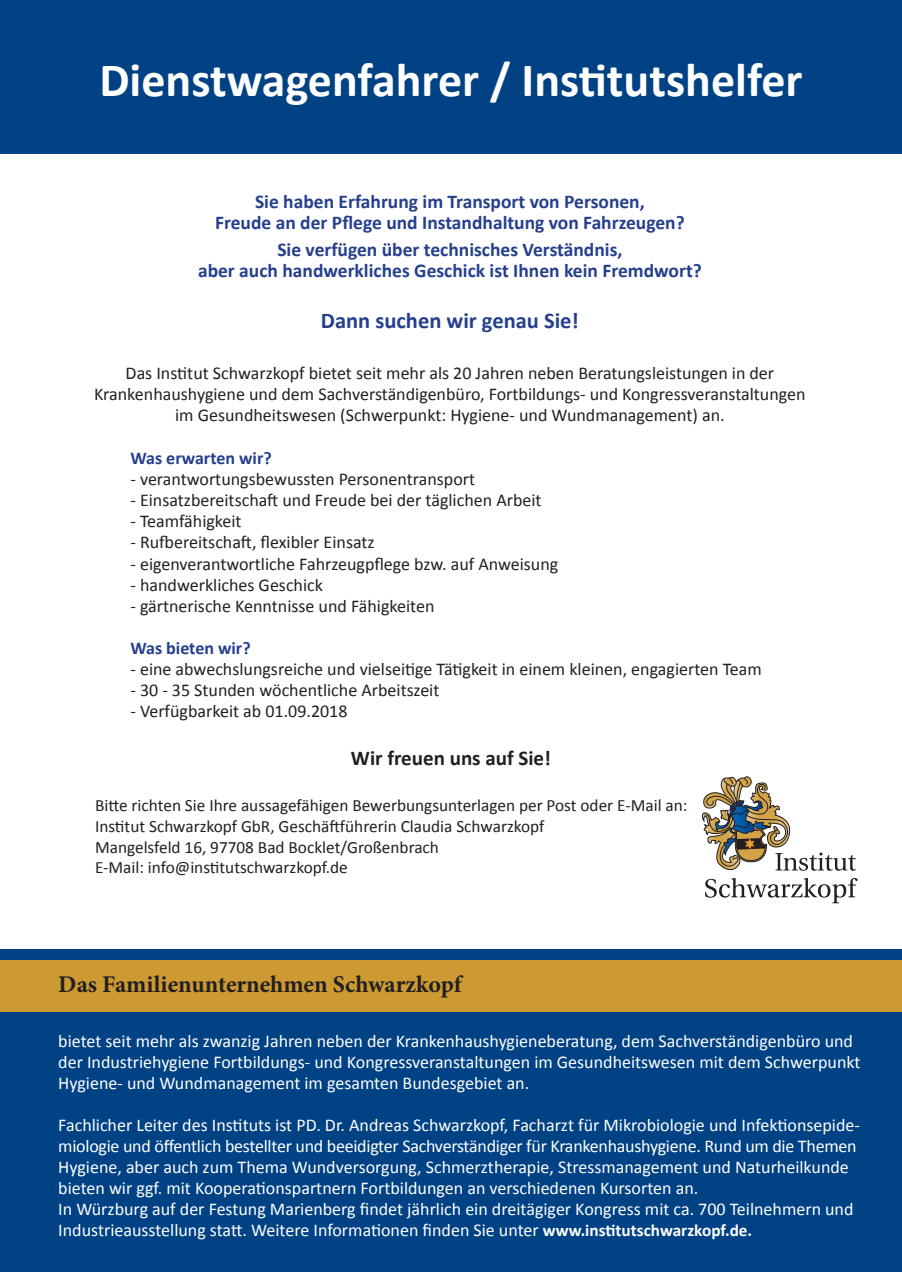
<style>
.page{position:relative;width:902px;height:1272px;background:#fff}
.page>*{position:absolute;margin:0;border:0;box-sizing:border-box;transform-origin:0 0}
.t1{font:700 48px "Calibri";color:#fff}
.t2{font:700 24px "Minion Pro";color:#231f20}
.t3{font:700 22.5px "Calibri";color:#253f8e}
.t4{font:700 21px "Calibri";color:#231f20}
.t5{font:700 19.5px "Calibri";color:#253f8e}
.t6{font:18px/21px "Calibri";color:#fff}
.t7{font:18px "Calibri";color:#231f20}
.t8{font:700 18px "Calibri";color:#253f8e}
.t9{font:17.25px "Calibri";color:#231f20}
.s1{font-weight:700;font-size:17.25px}
</style>
<div class="page">
<div style="left:0;top:0;width:901px;height:154px;background:#014285"></div>
<div style="left:0;top:949px;width:901px;height:322px;background:#014285"></div>
<div style="left:0;top:960px;width:901px;height:51px;background:#c93"></div>
<svg style="left:702px;top:776px;width:154px;height:95px"></svg>
<svg style="left:705px;top:878px;width:152px;height:25px"></svg>
<p class="t1" style="left:99px;top:50px;width:704px">Dienstwagenfahrer / Institutshelfer</p>
<p class="t5" style="left:255px;top:189px;width:391px">Sie haben Erfahrung im Transport von Personen,</p>
<p class="t5" style="left:215px;top:210px;width:471px">Freude an der Pflege und Instandhaltung von Fahrzeugen?</p>
<p class="t5" style="left:277px;top:237px;width:346px">Sie verfügen über technisches Verständnis,</p>
<p class="t5" style="left:198px;top:258px;width:505px">aber auch handwerkliches Geschick ist Ihnen kein Fremdwort?</p>
<p class="t3" style="left:321px;top:306px;width:259px">Dann suchen wir genau Sie!</p>
<p class="t7" style="left:126px;top:361px;width:650px">Das Institut Schwarzkopf bietet seit mehr als 20 Jahren neben Beratungsleistungen in der</p>
<p class="t7" style="left:94px;top:382px;width:712px">Krankenhaushygiene und dem Sachverständigenbüro, Fortbildungs- und Kongressveranstaltungen</p>
<p class="t7" style="left:175px;top:403px;width:551px">im Gesundheitswesen (Schwerpunkt: Hygiene- und Wundmanagement) an.</p>
<p class="t8" style="left:130px;top:447px;width:143px">Was erwarten wir?</p>
<p class="t7" style="left:130px;top:468px;width:346px">- verantwortungsbewussten Personentransport</p>
<p class="t7" style="left:130px;top:489px;width:412px">- Einsatzbereitschaft und Freude bei der täglichen Arbeit</p>
<p class="t7" style="left:130px;top:510px;width:113px">- Teamfähigkeit</p>
<p class="t7" style="left:130px;top:531px;width:246px">- Rufbereitschaft, flexibler Einsatz</p>
<p class="t7" style="left:130px;top:552px;width:429px">- eigenverantwortliche Fahrzeugpflege bzw. auf Anweisung</p>
<p class="t7" style="left:130px;top:573px;width:194px">- handwerkliches Geschick</p>
<p class="t7" style="left:130px;top:594px;width:305px">- gärtnerische Kenntnisse und Fähigkeiten</p>
<p class="t8" style="left:130px;top:636px;width:122px">Was bieten wir?</p>
<p class="t7" style="left:130px;top:657px;width:632px">- eine abwechslungsreiche und vielseitige Tätigkeit in einem kleinen, engagierten Team</p>
<p class="t7" style="left:130px;top:678px;width:310px">- 30 - 35 Stunden wöchentliche Arbeitszeit</p>
<p class="t7" style="left:130px;top:699px;width:218px">- Verfügbarkeit ab 01.09.2018</p>
<p class="t4" style="left:351px;top:745px;width:201px">Wir freuen uns auf Sie!</p>
<p class="t9" style="left:95px;top:794px;width:594px">Bitte richten Sie Ihre aussagefähigen Bewerbungsunterlagen per Post oder E-Mail an:</p>
<p class="t9" style="left:95px;top:815px;width:451px">Institut Schwarzkopf GbR, Geschäftführerin Claudia Schwarzkopf</p>
<p class="t9" style="left:95px;top:836px;width:345px">Mangelsfeld 16, 97708 Bad Bocklet/Großenbrach</p>
<p class="t9" style="left:95px;top:856px;width:254px">E-Mail: info@institutschwarzkopf.de</p>
<p class="t2" style="left:58px;top:967px;width:405px">Das Familienunternehmen Schwarzkopf</p>
<p class="t6" style="left:58px;top:1030px;width:803px">bietet seit mehr als zwanzig Jahren neben der Krankenhaushygieneberatung, dem Sachverständigenbüro und der Industriehygiene Fortbildungs- und Kongressveranstaltungen im Gesundheitswesen mit dem Schwerpunkt<br>Hygiene- und Wundmanagement im gesamten Bundesgebiet an.</p>
<p class="t6" style="left:58px;top:1114px;width:803px">Fachlicher Leiter des Instituts ist PD. Dr. Andreas Schwarzkopf, Facharzt für Mikrobiologie und Infektionsepide&shy;miologie und öffentlich bestellter und beeidigter Sachverständiger für Krankenhaushygiene. Rund um die Themen Hygiene, aber auch zum Thema Wundversorgung, Schmerztherapie, Stressmanagement und Naturheilkunde bieten wir ggf. mit Kooperationspartnern Fortbildungen an verschiedenen Kursorten an.</p>
<p class="t6" style="left:58px;top:1198px;width:796px">In Würzburg auf der Festung Marienberg findet jährlich ein dreitägiger Kongress mit ca. 700 Teilnehmern und</p>
<p class="t6" style="left:58px;top:1219px;width:695px">Industrieausstellung statt. Weitere Informationen finden Sie unter <span class="s1">www.institutschwarzkopf.de.</span></p>
</div>
